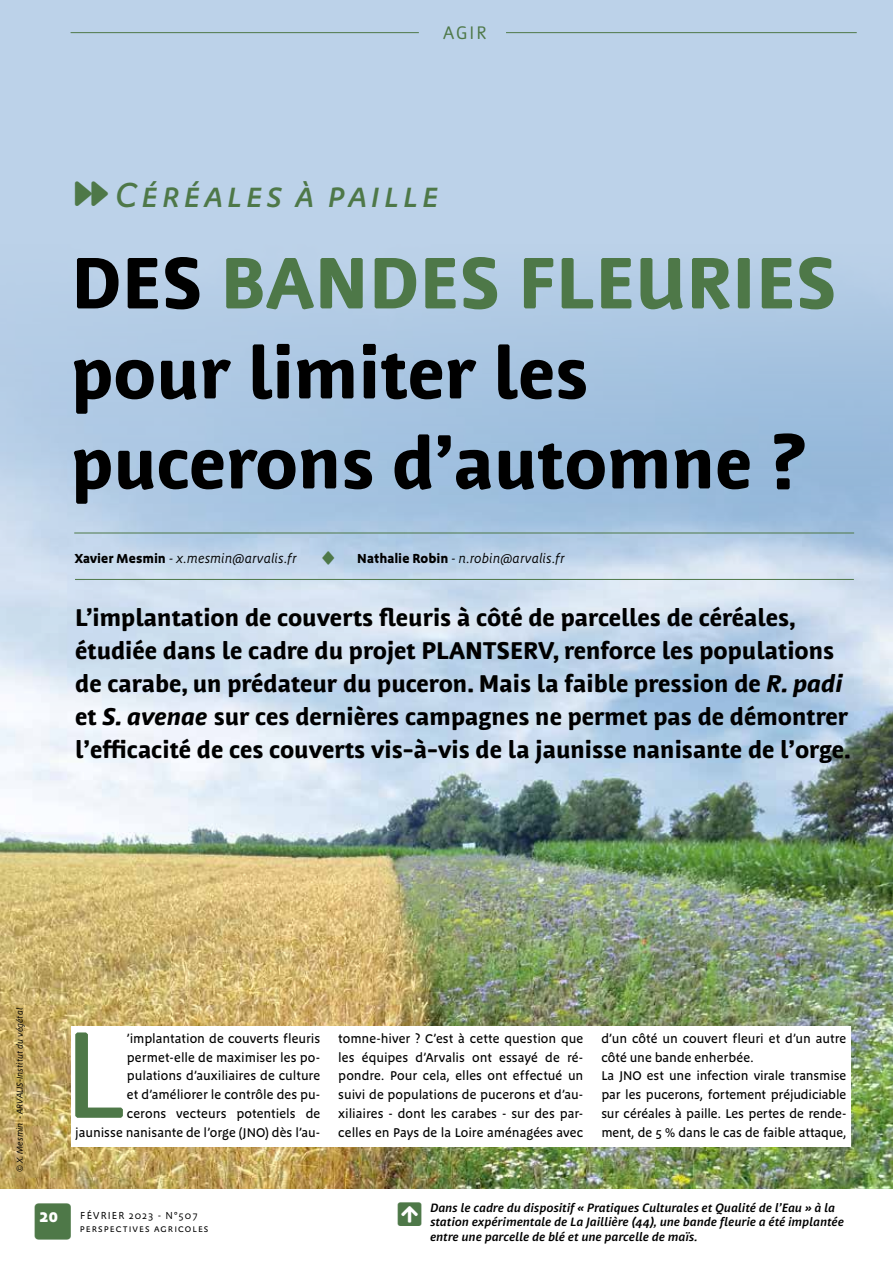
<style>
.page{position:relative;width:893px;height:1263px;background:#fff}
.page>*{position:absolute;margin:0;border:0;box-sizing:border-box;transform-origin:0 0}
.t1{font:500 121.8px "Nuvo Pro";color:#4e7848}
.t2{font:800 72px/90px "Nuvo Pro";color:#000}
.t3{font:italic 500 36px "Megano OT";letter-spacing:.1em;color:#4e7848}
.t4{font:27px "Font Awesome 5 Pro Solid";color:#4e7848}
.t5{font:800 24px/33px "Nuvo Pro";color:#000}
.t6{font:18px "Nuvo Pro";color:#4e7848}
.t7{font:italic 13.5px "Megano OT";letter-spacing:-.005em;color:#000}
.t8{font:500 13.05px/18.8px "Megano OT";color:#000;text-align:right}
.t9{font:italic 700 12px/14.4px "Nuvo Pro";letter-spacing:.01em;color:#000}
.t10{font:10.5px/13.4px "Megano OT";letter-spacing:.1em;color:#000}
.t11{font:italic 9px "Megano OT";color:#000}
.s1{color:#4e7848}
.s2{font-weight:700;font-style:normal}
.s3{font-style:italic}
.s4{font-weight:700;font-size:18px;color:#fff}
</style>
<div class="page">
<div style="left:0;top:0;width:893px;height:1188px;background:#bcd2e9"></div>
<img style="left:0;top:293px;width:893px;height:895px">
<hr style="left:74px;top:533px;width:780px;height:1px;background:#4e7848">
<hr style="left:75px;top:579px;width:779px;height:1px;background:#4e7848">
<div style="left:71px;top:1026px;width:780px;height:121px;background:#fff"></div>
<hr style="left:506px;top:32px;width:351px;height:1px;background:#4e7848">
<hr style="left:71px;top:32px;width:348px;height:1px;background:#4e7848">
<svg style="left:323px;top:551px;width:11px;height:14px"></svg>
<h3 class="t6" style="left:443px;top:22px;width:45px">AGIR</h3>
<h3 class="t3" style="left:116px;top:174px;width:325px">Céréales à paille</h3>
<h2 class="t2" style="left:71px;top:236px;width:767px">DES <span class="s1">BANDES FLEURIES </span>pour limiter les pucerons d’automne ?</h2>
<p class="t7" style="left:75px;top:550px;width:224px"><span class="s2">Xavier Mesmin</span> - x.mesmin@arvalis.fr</p>
<p class="t7" style="left:357px;top:550px;width:209px"><span class="s2">Nathalie Robin</span> - n.robin@arvalis.fr</p>
<p class="t5" style="left:75px;top:600px;width:777px">L’implantation de couverts fleuris à côté de parcelles de céréales, étudiée dans le cadre du projet PLANTSERV, renforce les populations de carabe, un prédateur du puceron. Mais la faible pression de <span class="s3">R. padi </span>et <span class="s3">S. avenae</span> sur ces dernières campagnes ne permet pas de démontrer l’efficacité de ces couverts vis-à-vis de la jaunisse nanisante de l’orge.</p>
<p class="t11" style="left:14px;top:1172px;width:166px;rotate:-90deg">© X. Mesmin - ARVALIS-Institut du végétal</p>
<h1 class="t1" style="left:64px;top:999px;width:64px">L</h1>
<p class="t8" style="left:75px;top:1029px;width:247px">’implantation de couverts fleuris permet-elle de maximiser les po&shy;pulations d’auxiliaires de culture<br>et d’améliorer le contrôle des pu-<br>cerons vecteurs potentiels de<br>jaunisse nanisante de l’orge (JNO) dès l’au-</p>
<p class="t8" style="left:338px;top:1029px;width:247px;text-align:justify">tomne-hiver ? C’est à cette question que les équipes d’Arvalis ont essayé de ré&shy;pondre. Pour cela, elles ont effectué un suivi de populations de pucerons et d’au&shy;xiliaires - dont les carabes - sur des par&shy;celles en Pays de la Loire aménagées avec</p>
<p class="t8" style="left:601px;top:1029px;width:247px;text-align:left">d’un côté un couvert fleuri et d’un autre côté une bande enherbée.<br>La JNO est une infection virale transmise par les pucerons, fortement préjudiciable sur céréales à paille. Les pertes de rende&shy;ment, de 5 % dans le cas de faible attaque,</p>
<p class="t10" style="left:80px;top:1209px;width:130px;text-indent:-40px"><span class="s4">20</span> FÉVRIER 2023 - N°507 perspectives agricoles</p>
<h3 class="t4" style="left:396px;top:1226px;width:25px;rotate:-90deg">□▲❑◆▼</h3>
<p class="t9" style="left:430px;top:1200px;width:415px">Dans le cadre du dispositif « Pratiques Culturales et Qualité de l’Eau » à la station expérimentale de La Jaillière (44), une bande fleurie a été implantée entre une parcelle de blé et une parcelle de maïs.</p>
</div>
